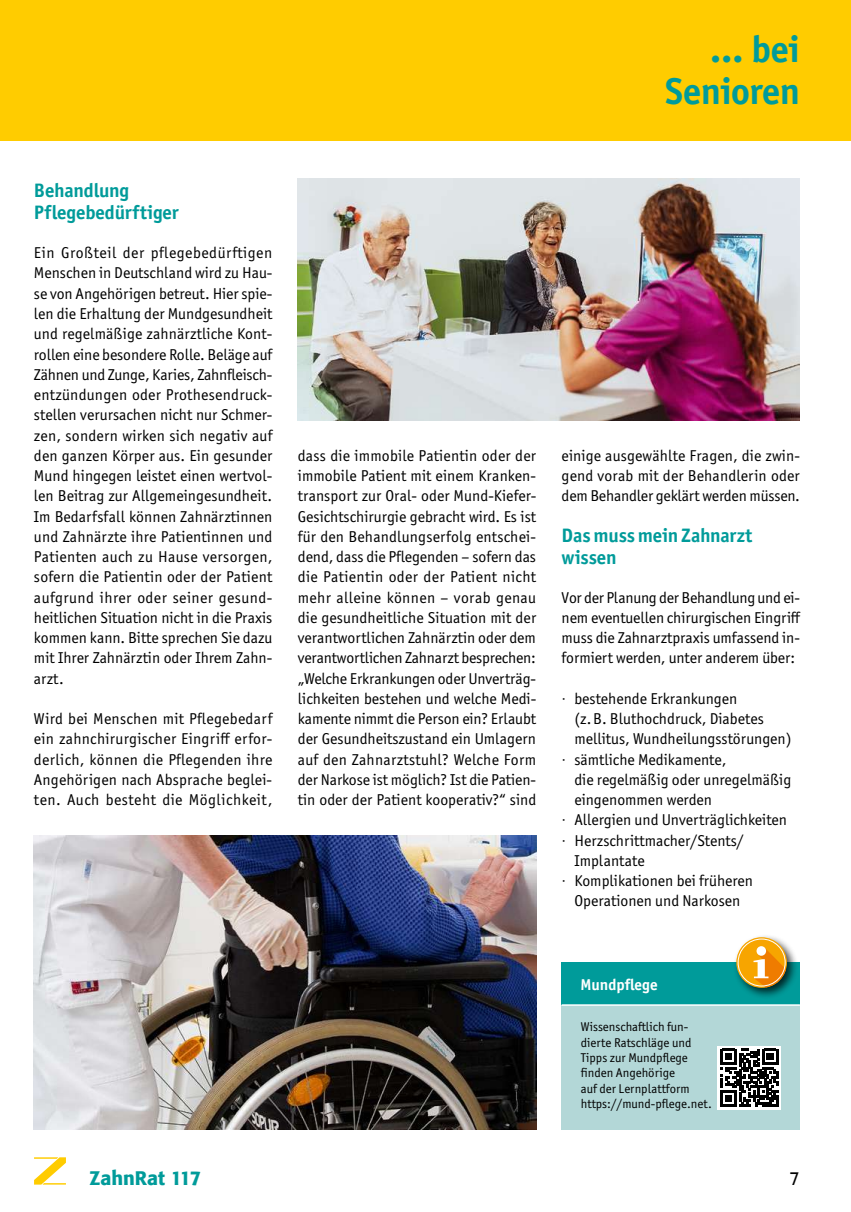
<style>
.page{position:relative;width:851px;height:1212px;background:#fff}
.page>*{position:absolute;margin:0;border:0;box-sizing:border-box;transform-origin:0 0}
.t1{font:700 37.5px/42px "Officina Sans ITC Pro";letter-spacing:-.01em;color:#009b9a;text-align:right}
.t2{font:700 19.5px/21.8px "Officina Sans ITC Pro";letter-spacing:-.005em;color:#009b9a}
.t3{font:500 19.5px "Formata";color:#009b9a}
.t4{font:18px "Univers";color:#000}
.t5{font:15.75px/20.2px "Officina Sans ITC Pro";color:#000;text-align:justify}
.t6{font:700 15.75px "Officina Sans ITC Pro";color:#fff}
.t7{font:12.75px/15.3px "Officina Sans ITC Pro";color:#000}
</style>
<div class="page">
<div style="left:0;top:0;width:850px;height:140px;background:#fc0"></div>
<svg style="left:34px;top:1157px;width:32px;height:27px"></svg>
<img style="left:298px;top:179px;width:501px;height:241px">
<img style="left:34px;top:835px;width:502px;height:294px">
<div style="left:561px;top:962px;width:238px;height:43px;background:#009b9a"></div>
<div style="left:561px;top:1005px;width:238px;height:124px;background:#b3d7d7"></div>
<hr style="left:561px;top:1004px;width:238px;height:2px;background:#fff">
<div style="left:733px;top:934px;width:66px;height:66px;background:#000;opacity:.75"></div>
<svg style="left:736px;top:937px;width:50px;height:51px"></svg>
<svg style="left:753px;top:946px;width:33px;height:41px"></svg>
<div style="left:737px;top:939px;width:48px;height:47px;border:1px solid #fff;border-radius:50%"></div>
<svg style="left:717px;top:1046px;width:64px;height:63px"></svg>
<svg style="left:720px;top:1048px;width:58px;height:58px;background:#585858"></svg>
<h1 class="t1" style="left:665px;top:28px;width:136px">… bei<br>Senioren</h1>
<p class="t2" style="left:34px;top:180px;width:146px">Behandlung<br>Pflegebedürftiger</p>
<p class="t5" style="left:34px;top:243px;width:240px">Ein Großteil der pflegebedürftigen Menschen in Deutschland wird zu Hau&shy;se von Angehörigen betreut. Hier spie&shy;len die Erhaltung der Mundgesundheit und regelmäßige zahnärztliche Kont&shy;rollen eine besondere Rolle. Beläge auf Zähnen und Zunge, Karies, Zahnfleisch&shy;entzündungen oder Prothesendruck&shy;stellen verursachen nicht nur Schmer&shy;zen, sondern wirken sich negativ auf den ganzen Körper aus. Ein gesunder Mund hingegen leistet einen wertvol&shy;len Beitrag zur Allgemeingesundheit.<br>Im Bedarfsfall können Zahnärztinnen und Zahnärzte ihre Patientinnen und Patienten auch zu Hause versorgen, sofern die Patientin oder der Patient aufgrund ihrer oder seiner gesund&shy;heitlichen Situation nicht in die Praxis kommen kann. Bitte sprechen Sie dazu mit Ihrer Zahnärztin oder Ihrem Zahn&shy;arzt.</p>
<p class="t5" style="left:34px;top:709px;width:240px">Wird bei Menschen mit Pflegebedarf ein zahnchirurgischer Eingriff erfor&shy;derlich, können die Pflegenden ihre Angehörigen nach Absprache beglei&shy;ten. Auch besteht die Möglichkeit,</p>
<p class="t5" style="left:298px;top:445px;width:240px">dass die immobile Patientin oder der immobile Patient mit einem Kranken&shy;transport zur Oral- oder Mund-Kiefer-Gesichtschirurgie gebracht wird. Es ist für den Behandlungserfolg entschei&shy;dend, dass die Pflegenden – sofern das die Patientin oder der Patient nicht mehr alleine können – vorab genau die gesundheitliche Situation mit der verantwortlichen Zahnärztin oder dem verantwortlichen Zahnarzt besprechen: „Welche Erkrankungen oder Unverträg&shy;lichkeiten bestehen und welche Medi&shy;kamente nimmt die Person ein? Erlaubt der Gesundheitszustand ein Umlagern auf den Zahnarztstuhl? Welche Form der Narkose ist möglich? Ist die Patien&shy;tin oder der Patient kooperativ?“ sind</p>
<p class="t5" style="left:561px;top:445px;width:240px">einige ausgewählte Fragen, die zwin&shy;gend vorab mit der Behandlerin oder dem Behandler geklärt werden müssen.</p>
<p class="t2" style="left:561px;top:524px;width:192px">Das muss mein Zahnarzt wissen</p>
<p class="t5" style="left:561px;top:587px;width:240px">Vor der Planung der Behandlung und ei&shy;nem eventuellen chirurgischen Eingriff muss die Zahnarztpraxis umfassend in&shy;formiert werden, unter anderem über:</p>
<p class="t5" style="left:561px;top:688px;width:177px">· bestehende Erkrankungen</p>
<p class="t5" style="left:574px;top:708px;width:191px">(z.B. Bluthochdruck, Diabetes</p>
<p class="t5" style="left:574px;top:729px;width:219px">mellitus, Wundheilungsstörungen)</p>
<p class="t5" style="left:561px;top:749px;width:166px">· sämtliche Medikamente,</p>
<p class="t5" style="left:574px;top:769px;width:218px">die regelmäßig oder unregelmäßig</p>
<p class="t5" style="left:574px;top:789px;width:139px">eingenommen werden</p>
<p class="t5" style="left:561px;top:810px;width:227px">· Allergien und Unverträglichkeiten</p>
<p class="t5" style="left:561px;top:830px;width:184px">· Herzschrittmacher/Stents/</p>
<p class="t5" style="left:574px;top:850px;width:72px">Implantate</p>
<p class="t5" style="left:561px;top:870px;width:193px">· Komplikationen bei früheren</p>
<p class="t5" style="left:574px;top:891px;width:167px">Operationen und Narkosen</p>
<p class="t6" style="left:580px;top:974px;width:79px">Mundpflege</p>
<p class="t7" style="left:580px;top:1019px;width:133px">Wissenschaftlich fun&shy;dierte Ratschläge und<br>Tipps zur Mundpflege finden Angehörige<br>auf der Lernplattform https://mund-pflege.net.</p>
<p class="t3" style="left:89px;top:1166px;width:113px">ZahnRat 117</p>
<p class="t4" style="left:789px;top:1170px;width:12px">7</p>
</div>
